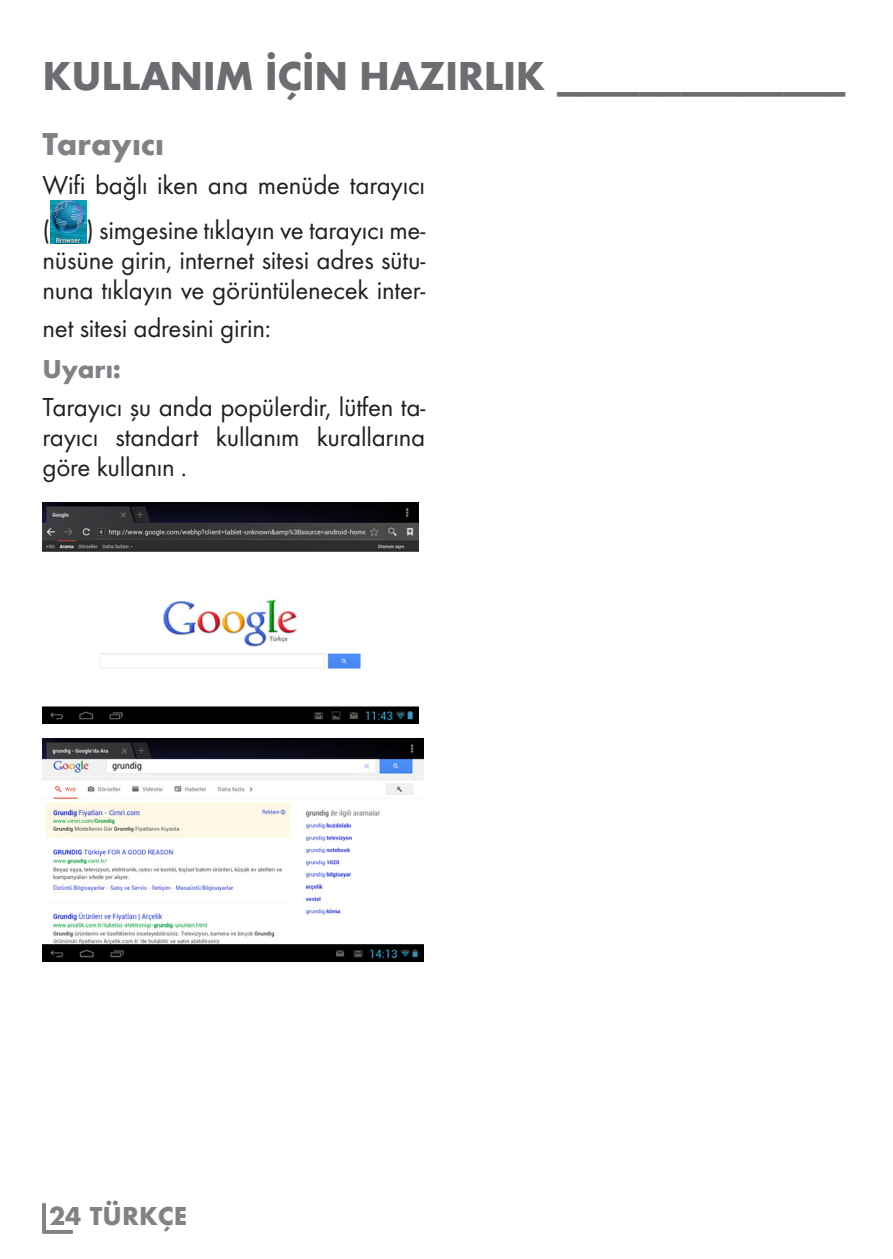
<style>
.page{position:relative;width:893px;height:1259px;background:#fff}
.page>*{position:absolute;margin:0;border:0;box-sizing:border-box;transform-origin:0 0}
.t1{font:700 42px "Futura TOT";letter-spacing:-.01em;color:#6c6d70}
.t2{font:700 33px "Futura TOT";color:#808285}
.t3{font:27px/30px "Futura TOT Boo";letter-spacing:-.01em;color:#231f20;text-align:justify}
.t4{font:700 27px "Futura TOT";color:#808285}
</style>
<div class="page">
<div style="left:43px;top:1201px;width:31px;height:32px;border:3px solid #808285"></div>
<img style="left:50px;top:200px;width:36px;height:43px">
<img style="left:43px;top:503px;width:376px;height:220px">
<img style="left:43px;top:738px;width:381px;height:224px">
<h1 class="t1" style="left:43px;top:50px;width:805px">KULLANIM IÇIN HAZIRLIK ______________</h1>
<p class="t2" style="left:43px;top:124px;width:123px">Tarayıcı</p>
<p class="t3" style="left:43px;top:162px;width:384px;line-height:45px">Wifi bağlı iken ana menüde tarayıcı (</p>
<p class="t3" style="left:43px;top:215px;width:384px;text-indent:44px">) simgesine tıklayın ve tarayıcı me&shy;nüsüne girin, internet sitesi adres sütu&shy;nuna tıklayın ve görüntülenecek inter-</p>
<p class="t3" style="left:43px;top:313px;width:230px">net sitesi adresini girin:</p>
<p class="t4" style="left:43px;top:352px;width:80px">Uyarı:</p>
<p class="t3" style="left:43px;top:392px;width:384px">Tarayıcı şu anda popülerdir, lütfen ta&shy;rayıcı standart kullanım kurallarına göre kullanın .</p>
<p class="t4" style="left:49px;top:1199px;width:140px">24 TÜRKÇE</p>
</div>
